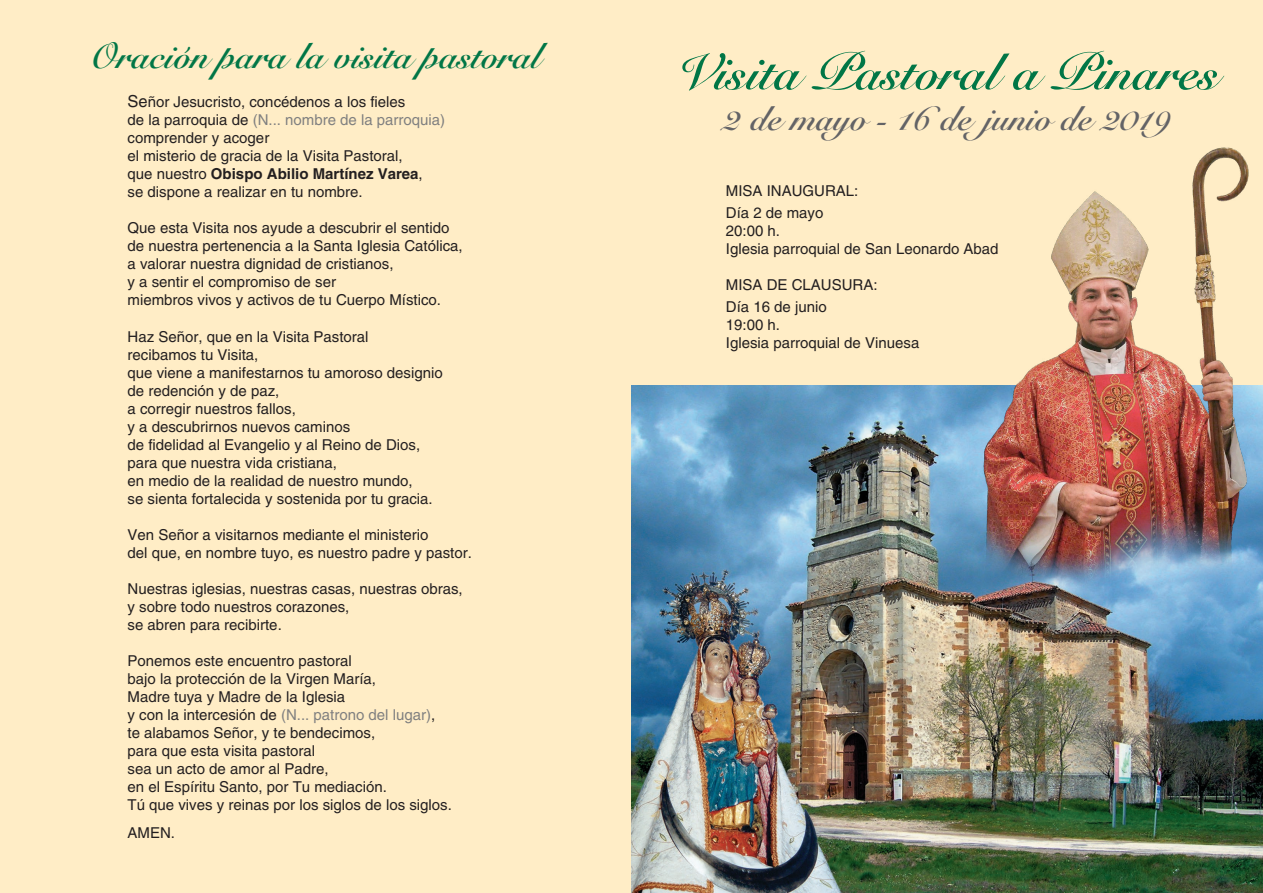
<style>
.page{position:relative;width:1263px;height:893px;background:#ffedc6}
.page>*{position:absolute;margin:0;border:0;box-sizing:border-box;transform-origin:0 0}
.t1{font:51px "Snell Roundhand LT Std Bd Scr";color:#017646}
.t2{font:36px "Snell Roundhand LT Std Bd Scr";color:#017646}
.t3{font:34.35px "Snell Roundhand LT Std Bd Scr";color:#636366}
.t4{font:15px "Helvetica";color:#231f20}
.t5{font:15px "Helvetica";color:#808080}
.t6{font:700 15px "Helvetica";color:#231f20}
.s1{font-size:16.5px}
.s2{color:#231f20}
.s3{font-weight:400}
</style>
<div class="page">
<img style="left:631px;top:385px;width:632px;height:508px">
<img style="left:981px;top:147px;width:282px;height:450px">
<p class="t2" style="left:91px;top:34px;width:451px">Oración para la visita pastoral</p>
<p class="t4" style="left:128px;top:94px;width:279px"><span class="s1">Se</span>ñor Jesucristo, concédenos a los fieles</p>
<p class="t5" style="left:128px;top:112px;width:319px"><span class="s2">de la parroquia de</span> (N... nombre de la parroquia)</p>
<p class="t4" style="left:128px;top:130px;width:143px">comprender y acoger</p>
<p class="t4" style="left:128px;top:148px;width:277px">el misterio de gracia de la Visita Pastoral,</p>
<p class="t6" style="left:128px;top:165px;width:297px"><span class="s3">que nuestro</span> Obispo Abilio Martínez Varea<span class="s3">,</span></p>
<p class="t4" style="left:128px;top:184px;width:237px">se dispone a realizar en tu nombre.</p>
<p class="t4" style="left:128px;top:220px;width:323px">Que esta Visita nos ayude a descubrir el sentido</p>
<p class="t4" style="left:128px;top:238px;width:337px">de nuestra pertenencia a la Santa Iglesia Católica,</p>
<p class="t4" style="left:128px;top:256px;width:267px">a valorar nuestra dignidad de cristianos,</p>
<p class="t4" style="left:128px;top:274px;width:210px">y a sentir el compromiso de ser</p>
<p class="t4" style="left:128px;top:292px;width:315px">miembros vivos y activos de tu Cuerpo Místico.</p>
<p class="t4" style="left:128px;top:328px;width:242px">Haz Señor, que en la Visita Pastoral</p>
<p class="t4" style="left:128px;top:346px;width:132px">recibamos tu Visita,</p>
<p class="t4" style="left:128px;top:364px;width:317px">que viene a manifestarnos tu amoroso designio</p>
<p class="t4" style="left:128px;top:382px;width:153px">de redención y de paz,</p>
<p class="t4" style="left:128px;top:400px;width:170px">a corregir nuestros fallos,</p>
<p class="t4" style="left:128px;top:418px;width:224px">y a descubrirnos nuevos caminos</p>
<p class="t4" style="left:128px;top:436px;width:294px">de fidelidad al Evangelio y al Reino de Dios,</p>
<p class="t4" style="left:128px;top:454px;width:211px">para que nuestra vida cristiana,</p>
<p class="t4" style="left:128px;top:472px;width:287px">en medio de la realidad de nuestro mundo,</p>
<p class="t4" style="left:128px;top:490px;width:307px">se sienta fortalecida y sostenida por tu gracia.</p>
<p class="t4" style="left:128px;top:526px;width:302px">Ven Señor a visitarnos mediante el ministerio</p>
<p class="t4" style="left:128px;top:544px;width:346px">del que, en nombre tuyo, es nuestro padre y pastor.</p>
<p class="t4" style="left:128px;top:580px;width:337px">Nuestras iglesias, nuestras casas, nuestras obras,</p>
<p class="t4" style="left:128px;top:598px;width:223px">y sobre todo nuestros corazones,</p>
<p class="t4" style="left:128px;top:616px;width:156px">se abren para recibirte.</p>
<p class="t4" style="left:128px;top:652px;width:226px">Ponemos este encuentro pastoral</p>
<p class="t4" style="left:128px;top:670px;width:250px">bajo la protección de la Virgen María,</p>
<p class="t4" style="left:128px;top:688px;width:219px">Madre tuya y Madre de la Iglesia</p>
<p class="t5" style="left:128px;top:706px;width:309px"><span class="s2">y con la intercesión de</span> (N... patrono del lugar)<span class="s2">,</span></p>
<p class="t4" style="left:128px;top:724px;width:249px">te alabamos Señor, y te bendecimos,</p>
<p class="t4" style="left:128px;top:742px;width:189px">para que esta visita pastoral</p>
<p class="t4" style="left:128px;top:760px;width:202px">sea un acto de amor al Padre,</p>
<p class="t4" style="left:128px;top:778px;width:261px">en el Espíritu Santo, por Tu mediación.</p>
<p class="t4" style="left:128px;top:796px;width:326px">Tú que vives y reinas por los siglos de los siglos.</p>
<p class="t4" style="left:128px;top:824px;width:49px">AMEN.</p>
<p class="t1" style="left:676px;top:41px;width:544px">Visita Pastoral a Pinares</p>
<p class="t3" style="left:723px;top:98px;width:451px">2 de mayo - 16 de junio de 2019</p>
<p class="t4" style="left:726px;top:182px;width:134px">MISA INAUGURAL:</p>
<p class="t4" style="left:726px;top:204px;width:99px">Día 2 de mayo</p>
<p class="t4" style="left:726px;top:222px;width:56px">20:00 h.</p>
<p class="t4" style="left:726px;top:240px;width:274px">Iglesia parroquial de San Leonardo Abad</p>
<p class="t4" style="left:726px;top:276px;width:153px">MISA DE CLAUSURA:</p>
<p class="t4" style="left:726px;top:298px;width:102px">Día 16 de junio</p>
<p class="t4" style="left:726px;top:316px;width:56px">19:00 h.</p>
<p class="t4" style="left:726px;top:334px;width:195px">Iglesia parroquial de Vinuesa</p>
</div>
